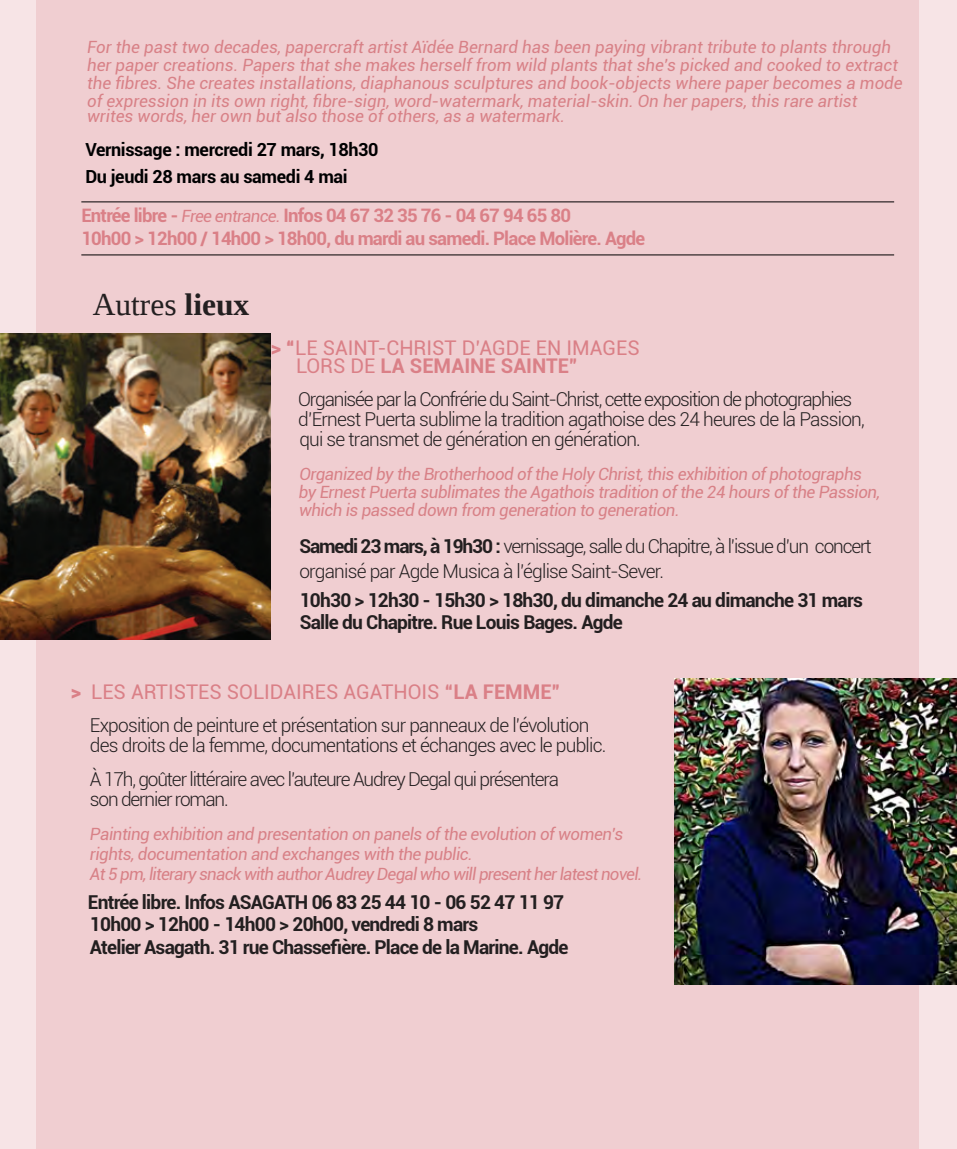
<style>
.page{position:relative;width:957px;height:1149px;background:#fff}
.page>*{position:absolute;margin:0;border:0;box-sizing:border-box;transform-origin:0 0}
.TEXTE_COURANT{font:31.5px "Liberation Serif";color:#231f20}
.TEXTE_COURANT-2{font:20.25px/18px "Roboto";color:#da8087}
.TEXTE_COURANT-3{font:300 19.12px/20.2px "Roboto";letter-spacing:-.04em;color:#231f20}
.TEXTE_COURANT-4{font:700 19.12px/22.5px "Roboto";letter-spacing:-.04em;color:#231f20}
.TEXTE_COURANT-5{font:300 19.12px/20.2px "Roboto";letter-spacing:-.06em;color:#231f20}
.TEXTE_COURANT-6{font:700 18.45px/22.5px "Roboto";letter-spacing:-.04em;color:#da8087}
.TEXTE_COURANT-7{font:700 18px/27px "Roboto";letter-spacing:-.02em;color:#000001}
.anglais8{font:italic 16.88px/18px "Roboto";color:#d88187}
.TEXTE_COURANT-8{font:italic 16.88px/18px "Roboto";letter-spacing:-.025em;color:#d88187}
.s1{font-weight:400;font-style:italic;font-size:16.88px}
.s2{font-weight:700}
.s3{font-weight:900}
</style>
<div class="page">
<div style="left:0;top:0;width:957px;height:1148px;background:#f7e4e6"></div>
<div style="left:37px;top:0;width:881px;height:1148px;background:#f0ced1"></div>
<hr style="left:81px;top:201px;width:813px;height:1px;background:#000">
<hr style="left:81px;top:254px;width:813px;height:1px;background:#000">
<img style="left:0;top:333px;width:271px;height:306px">
<img style="left:674px;top:678px;width:283px;height:306px">
<p class="anglais8" style="left:87px;top:37px;width:817px">For the past two decades, papercraft artist Aïdée Bernard has been paying vibrant tribute to plants through her paper creations. Papers that she makes herself from wild plants that she's picked and cooked to extract the fibres. She creates installations, diaphanous sculptures and book-objects where paper becomes a mode of expression in its own right, fibre-sign, word-watermark, material-skin. On her papers, this rare artist</p>
<p class="anglais8" style="left:87px;top:107px;width:479px">writes words, her own but also those of others, as a watermark.</p>
<p class="TEXTE_COURANT-7" style="left:85px;top:135px;width:295px">Vernissage : mercredi 27 mars, 18h30<br>Du jeudi 28 mars au samedi 4 mai</p>
<p class="TEXTE_COURANT-6" style="left:81px;top:204px;width:565px">Entrée libre - <span class="s1">Free entrance.</span> Infos 04 67 32 35 76 - 04 67 94 65 80<br>10h00 &gt; 12h00 / 14h00 &gt; 18h00, du mardi au samedi. Place Molière. Agde</p>
<p class="TEXTE_COURANT" style="left:93px;top:284px;width:158px">Autres <span class="s2">lieux</span></p>
<p class="TEXTE_COURANT-2" style="left:296px;top:337px;width:345px;text-indent:-25px"><span class="s3">&gt; “</span>LE SAINT-CHRIST D’AGDE EN IMAGES<br>LORS DE <span class="s2">LA SEMAINE SAINTE”</span></p>
<p class="TEXTE_COURANT-3" style="left:298px;top:388px;width:568px">Organisée par la Confrérie du Saint-Christ, cette exposition de photographies d’Ernest Puerta sublime la tradition agathoise des 24 heures de la Passion, qui se transmet de génération en génération.</p>
<p class="TEXTE_COURANT-8" style="left:299px;top:464px;width:583px">Organized by the Brotherhood of the Holy Christ, this exhibition of photographs by Ernest Puerta sublimates the Agathois tradition of the 24 hours of the Passion, which is passed down from generation to generation.</p>
<p class="TEXTE_COURANT-3" style="left:299px;top:533px;width:574px;line-height:24.8px"><span class="s2">Samedi 23 mars, à 19h30 :</span> vernissage, salle du Chapitre, à l’issue d’un concert organisé par Agde Musica à l’église Saint-Sever.</p>
<p class="TEXTE_COURANT-4" style="left:300px;top:587px;width:565px">10h30 &gt; 12h30 - 15h30 &gt; 18h30, du dimanche 24 au dimanche 31 mars<br>Salle du Chapitre. Rue Louis Bages. Agde</p>
<p class="TEXTE_COURANT-2" style="left:71px;top:682px;width:491px"><span class="s3">&gt;</span> LES ARTISTES SOLIDAIRES AGATHOIS <span class="s2">“LA FEMME”</span></p>
<p class="TEXTE_COURANT-3" style="left:90px;top:714px;width:518px">Exposition de peinture et présentation sur panneaux de l’évolution des droits de la femme, documentations et échanges avec le public.</p>
<p class="TEXTE_COURANT-5" style="left:90px;top:768px;width:471px">À 17h, goûter littéraire avec l’auteure Audrey Degal qui présentera son dernier roman.</p>
<p class="TEXTE_COURANT-8" style="left:90px;top:822px;width:554px;line-height:20.2px">Painting exhibition and presentation on panels of the evolution of women's rights, documentation and exchanges with the public.<br>At 5 pm, literary snack with author Audrey Degal who will present her latest novel.</p>
<p class="TEXTE_COURANT-4" style="left:88px;top:889px;width:482px">Entrée libre. Infos ASAGATH 06 83 25 44 10 - 06 52 47 11 97<br>10h00 &gt; 12h00 - 14h00 &gt; 20h00, vendredi 8 mars<br>Atelier Asagath. 31 rue Chassefière. Place de la Marine. Agde</p>
</div>
